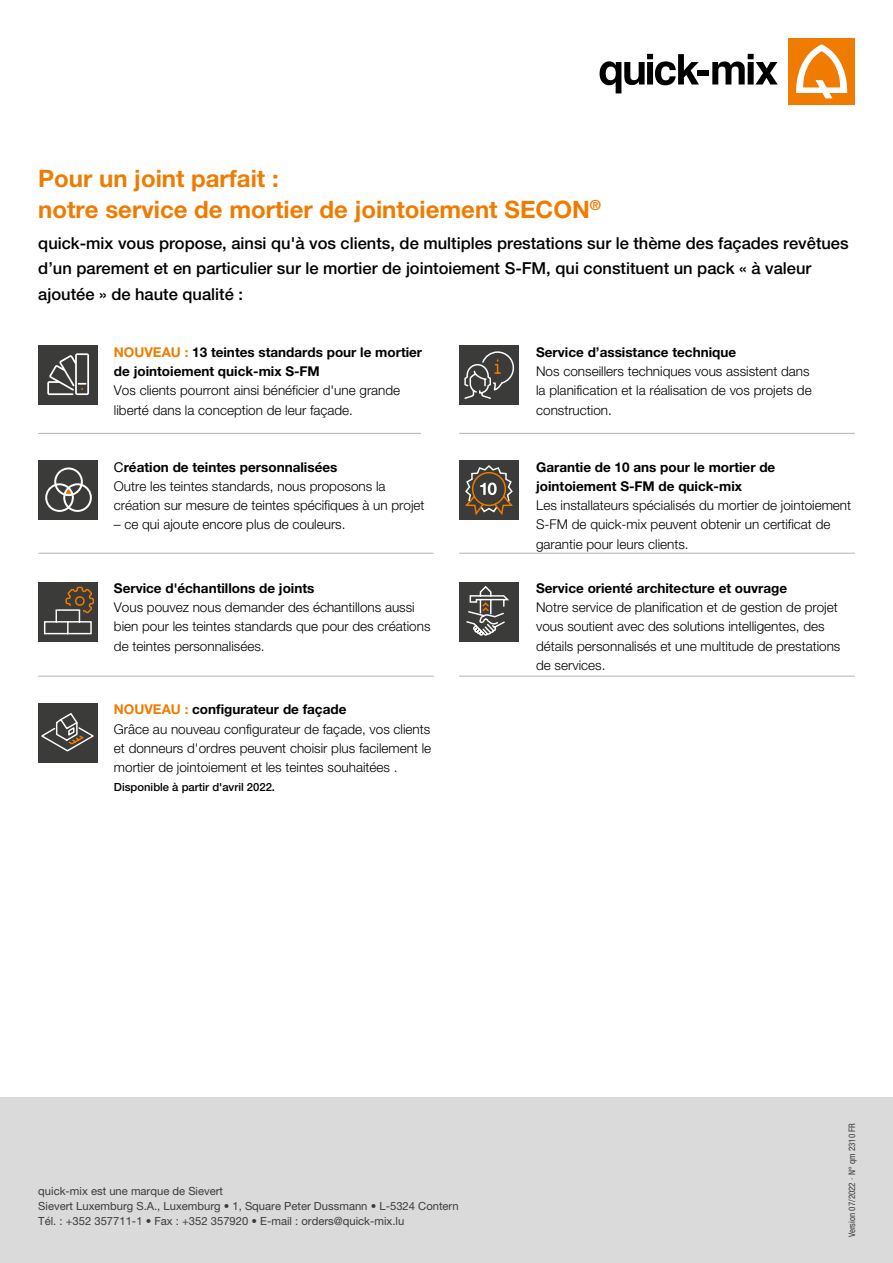
<style>
.page{position:relative;width:893px;height:1263px;background:#fff}
.page>*{position:absolute;margin:0;border:0;box-sizing:border-box;transform-origin:0 0}
.t1{font:700 24px/30.6px "Helvetica Neue LT Pro";color:#ef7c00}
.t2{font:500 16.5px/25.5px "Helvetica Neue LT Pro";color:#000}
.t3{font:300 13.5px/19.2px "Helvetica Neue LT Pro";color:#000}
.t4{font:700 13.5px/19.2px "Helvetica Neue LT Pro";color:#000}
.t5{font:11.25px/15px "Helvetica Neue LT Pro";color:#3b3b3a}
.t6{font:500 11.25px "Helvetica Neue LT Pro";color:#000}
.t7{font:condensed 9px "Helvetica Neue LT Pro";color:#3b3b3a}
.s1{color:#ef7c00}
.s2{font-weight:400}
.s3{font-weight:700}
.s4{font-weight:700;color:#ef7c00}
</style>
<div class="page">
<div style="left:0;top:1097px;width:893px;height:166px;background:#dadada"></div>
<svg style="left:600px;top:54px;width:99px;height:39px"></svg>
<div style="left:697px;top:70px;width:12px;height:5px;background:#000"></div>
<svg style="left:712px;top:54px;width:66px;height:31px"></svg>
<div style="left:789px;top:38px;width:66px;height:66px;background:#ef7c00"></div>
<svg style="left:796px;top:44px;width:52px;height:54px"></svg>
<div style="left:459px;top:345px;width:60px;height:60px;background:#3b3b3a"></div>
<div style="left:38px;top:345px;width:60px;height:60px;background:#3b3b3a"></div>
<div style="left:38px;top:460px;width:60px;height:60px;background:#3b3b3a"></div>
<div style="left:459px;top:460px;width:60px;height:60px;background:#3b3b3a"></div>
<svg style="left:464px;top:351px;width:51px;height:48px"></svg>
<svg style="left:47px;top:353px;width:42px;height:42px"></svg>
<hr style="left:38px;top:433px;width:383px;height:1px;background:#b1b2b3">
<hr style="left:38px;top:553px;width:396px;height:1px;background:#b1b2b3">
<hr style="left:38px;top:676px;width:396px;height:1px;background:#b1b2b3">
<hr style="left:459px;top:433px;width:396px;height:1px;background:#b1b2b3">
<hr style="left:459px;top:553px;width:396px;height:1px;background:#b1b2b3">
<hr style="left:459px;top:676px;width:396px;height:1px;background:#b1b2b3">
<svg style="left:465px;top:465px;width:48px;height:50px"></svg>
<div style="left:38px;top:703px;width:60px;height:60px;background:#3b3b3a"></div>
<svg style="left:41px;top:713px;width:53px;height:39px"></svg>
<svg style="left:45px;top:467px;width:47px;height:45px"></svg>
<div style="left:38px;top:582px;width:60px;height:60px;background:#3b3b3a"></div>
<svg style="left:44px;top:586px;width:51px;height:49px"></svg>
<div style="left:459px;top:582px;width:60px;height:60px;background:#3b3b3a"></div>
<svg style="left:466px;top:586px;width:43px;height:50px"></svg>
<h1 class="t1" style="left:38px;top:163px;width:564px">Pour un joint parfait :<br>notre service de mortier de jointoiement SECON<sup>®</sup></h1>
<p class="t2" style="left:38px;top:230px;width:812px">quick-mix vous propose, ainsi qu'à vos clients, de multiples prestations sur le thème des façades revêtues d’un parement et en particulier sur le mortier de jointoiement S-FM, qui constituent un pack « à valeur ajoutée » de haute qualité :</p>
<p class="t4" style="left:114px;top:342px;width:310px"><span class="s1">NOUVEAU :</span> 13 teintes standards pour le mortier de jointoiement quick-mix S-FM</p>
<p class="t3" style="left:114px;top:381px;width:288px">Vos clients pourront ainsi bénéficier d'une grande liberté dans la conception de leur façade.</p>
<p class="t3" style="left:114px;top:457px;width:312px"><span class="s2">C</span><span class="s3">réation de teintes personnalisées<br></span>Outre les teintes standards, nous proposons la création sur mesure de teintes spécifiques à un projet</p>
<p class="t3" style="left:114px;top:515px;width:233px">– ce qui ajoute encore plus de couleurs.</p>
<p class="t4" style="left:114px;top:578px;width:202px">Service d'échantillons de joints</p>
<p class="t3" style="left:114px;top:598px;width:318px">Vous pouvez nous demander des échantillons aussi bien pour les teintes standards que pour des créations de teintes personnalisées.</p>
<p class="t3" style="left:114px;top:700px;width:319px"><span class="s4">NOUVEAU :</span> <span class="s3">configurateur de façade<br></span>Grâce au nouveau configurateur de façade, vos clients et donneurs d'ordres peuvent choisir plus facilement le mortier de jointoiement et les teintes souhaitées .</p>
<p class="t6" style="left:114px;top:780px;width:163px">Disponible à partir d'avril 2022.</p>
<p class="t4" style="left:536px;top:342px;width:202px">Service d’assistance technique</p>
<p class="t3" style="left:536px;top:362px;width:277px">Nos conseillers techniques vous assistent dans la planification et la réalisation de vos projets de construction.</p>
<p class="t4" style="left:536px;top:457px;width:241px">Garantie de 10 ans pour le mortier de jointoiement S-FM de quick-mix</p>
<p class="t3" style="left:536px;top:496px;width:317px">Les installateurs spécialisés du mortier de jointoiement<br>S-FM de quick-mix peuvent obtenir un certificat de garantie pour leurs clients.</p>
<p class="t4" style="left:536px;top:578px;width:253px">Service orienté architecture et ouvrage</p>
<p class="t3" style="left:536px;top:598px;width:306px">Notre service de planification et de gestion de projet vous soutient avec des solutions intelligentes, des détails personnalisés et une multitude de prestations de services.</p>
<p class="t5" style="left:38px;top:1183px;width:422px">quick-mix est une marque de Sievert<br>Sievert Luxemburg S.A., Luxemburg • 1, Square Peter Dussmann • L-5324 Contern<br>Tél. : +352 357711-1 • Fax : +352 357920 • E-mail : orders@quick-mix.lu</p>
<p class="t7" style="left:847px;top:1237px;width:116px;rotate:-90deg">Version 07/2022 · N° qm 2310 FR</p>
</div>
